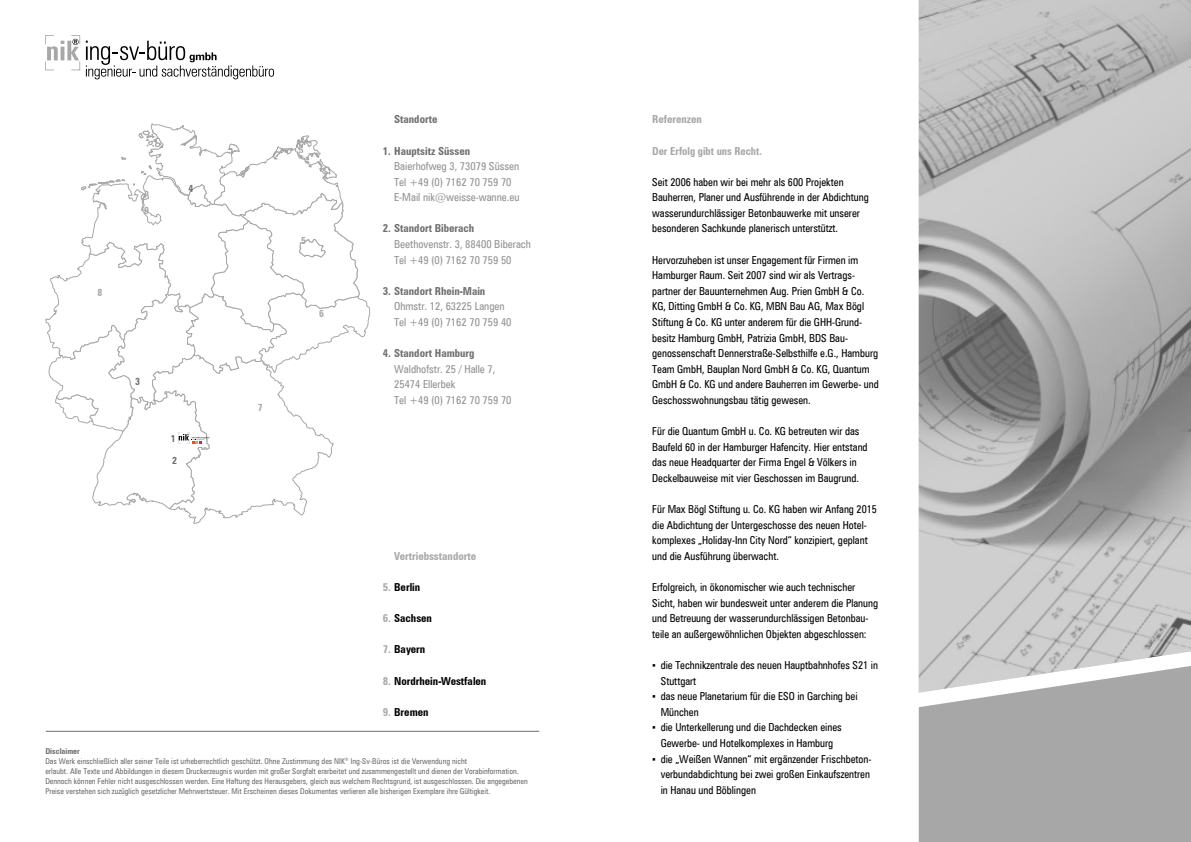
<style>
.page{position:relative;width:1191px;height:842px;background:#fff}
.page>*{position:absolute;margin:0;border:0;box-sizing:border-box;transform-origin:0 0}
.t1{font:condensed 11px/15.6px "Zurich BT";color:#000}
.t2{font:condensed 11px/15.6px "Zurich BT";color:#919291}
.t3{font:700 condensed 11px "Zurich BT";color:#6e6e6e}
.t4{font:700 condensed 11px "Zurich BT";color:#000}
.t5{font:700 condensed 11px "Zurich BT";color:#a7a7a8}
.t6{font:700 condensed 10px "Zurich BT";color:#a7a7a8}
.t7{font:700 condensed 10px "Zurich BT";color:#6e6e6e}
.t8{font:condensed 8px/10px "Zurich BT";color:#6e6e6e}
.s1{color:#a7a7a8}
.s2{font-weight:700}
.s3{font-family:"Arial Narrow";font-stretch:normal}
</style>
<div class="page">
<hr style="left:46px;top:731px;width:493px;height:1px;background:#6e6e6e">
<svg style="left:45px;top:123px;width:325px;height:401px"></svg>
<svg style="left:86px;top:41px;width:188px;height:38px"></svg>
<svg style="left:45px;top:35px;width:35px;height:35px"></svg>
<div style="left:918px;top:693px;width:273px;height:149px;background:#a7a7a8"></div>
<img style="left:918px;top:0;width:273px;height:693px">
<p class="t6" style="left:97px;top:286px;width:6px">8</p>
<p class="t6" style="left:144px;top:205px;width:6px">9</p>
<p class="t7" style="left:188px;top:183px;width:6px">4</p>
<p class="t7" style="left:135px;top:375px;width:6px">3</p>
<p class="t7" style="left:171px;top:432px;width:6px">1</p>
<p class="t7" style="left:172px;top:455px;width:6px">2</p>
<p class="t6" style="left:258px;top:401px;width:6px">7</p>
<p class="t6" style="left:301px;top:234px;width:6px">5</p>
<p class="t6" style="left:319px;top:307px;width:6px">6</p>
<p class="t3" style="left:394px;top:113px;width:45px">Standorte</p>
<p class="t3" style="left:383px;top:144px;width:89px">1. Hauptsitz Süssen</p>
<p class="t2" style="left:394px;top:158px;width:127px">Baierhofweg 3, 73079 Süssen<br>Tel +49 (0) 7162 70 759 70<br>E-Mail nik@weisse-wanne.eu</p>
<p class="t3" style="left:383px;top:222px;width:93px">2. Standort Biberach</p>
<p class="t2" style="left:394px;top:236px;width:138px">Beethovenstr. 3, 88400 Biberach<br>Tel +49 (0) 7162 70 759 50</p>
<p class="t3" style="left:383px;top:284px;width:104px">3. Standort Rhein-Main</p>
<p class="t2" style="left:394px;top:299px;width:119px">Ohmstr. 12, 63225 Langen<br>Tel +49 (0) 7162 70 759 40</p>
<p class="t3" style="left:383px;top:347px;width:93px">4. Standort Hamburg</p>
<p class="t2" style="left:394px;top:361px;width:119px">Waldhofstr. 25 / Halle 7,<br>25474 Ellerbek<br>Tel +49 (0) 7162 70 759 70</p>
<p class="t5" style="left:394px;top:549px;width:83px">Vertriebsstandorte</p>
<p class="t4" style="left:383px;top:580px;width:39px"><span class="s1">5.</span> Berlin</p>
<p class="t4" style="left:383px;top:612px;width:51px"><span class="s1">6.</span> Sachsen</p>
<p class="t4" style="left:383px;top:643px;width:44px"><span class="s1">7.</span> Bayern</p>
<p class="t4" style="left:383px;top:674px;width:105px"><span class="s1">8.</span> Nordrhein-Westfalen</p>
<p class="t4" style="left:383px;top:705px;width:47px"><span class="s1">9.</span> Bremen</p>
<p class="t8" style="left:45px;top:746px;width:484px"><span class="s2">Disclaimer<br></span>Das Werk einschließlich aller seiner Teile ist urheberrechtlich geschützt. Ohne Zustimmung des NIK<sup>®</sup> Ing-Sv-Büros ist die Verwendung nicht<br>erlaubt. Alle Texte und Abbildungen in diesem Druckerzeugnis wurden mit großer Sorgfalt erarbeitet und zusammengestellt und dienen der Vorabinformation.<br>Dennoch können Fehler nicht ausgeschlossen werden. Eine Haftung des Herausgebers, gleich aus welchem Rechtsgrund, ist ausgeschlossen. Die angegebenen Preise verstehen sich zuzüglich gesetzlicher Mehrwertsteuer. Mit Erscheinen dieses Dokumentes verlieren alle bisherigen Exemplare ihre Gültigkeit.</p>
<p class="t5" style="left:652px;top:113px;width:51px">Referenzen</p>
<p class="t5" style="left:652px;top:144px;width:111px">Der Erfolg gibt uns Recht.</p>
<p class="t1" style="left:652px;top:174px;width:218px">Seit 2006 haben wir bei mehr als 600 Projekten Bauherren, Planer und Ausführende in der Abdichtung wasserundurchlässiger Betonbauwerke mit unserer besonderen Sachkunde planerisch unterstützt.</p>
<p class="t1" style="left:652px;top:252px;width:228px">Hervorzuheben ist unser Engagement für Firmen im Hamburger Raum. Seit 2007 sind wir als Vertrags&shy;partner der Bauunternehmen Aug. Prien GmbH &amp; Co.<br>KG, Ditting GmbH &amp; Co. KG, MBN Bau AG, Max Bögl Stiftung &amp; Co. KG unter anderem für die GHH-Grund&shy;besitz Hamburg GmbH, Patrizia GmbH, BDS Bau&shy;genossenschaft Dennerstraße-Selbsthilfe e.G., Hamburg Team GmbH, Bauplan Nord GmbH &amp; Co. KG, Quantum GmbH &amp; Co. KG und andere Bauherren im Gewerbe- und Geschosswohnungsbau tätig gewesen.</p>
<p class="t1" style="left:652px;top:423px;width:217px">Für die Quantum GmbH u. Co. KG betreuten wir das Baufeld 60 in der Hamburger Hafencity. Hier entstand das neue Headquarter der Firma Engel &amp; Völkers in Deckelbauweise mit vier Geschossen im Baugrund.</p>
<p class="t1" style="left:652px;top:501px;width:226px">Für Max Bögl Stiftung u. Co. KG haben wir Anfang 2015 die Abdichtung der Untergeschosse des neuen Hotel&shy;komplexes „Holiday-Inn City Nord“ konzipiert, geplant und die Ausführung überwacht.</p>
<p class="t1" style="left:652px;top:579px;width:227px">Erfolgreich, in ökonomischer wie auch technischer Sicht, haben wir bundesweit unter anderem die Planung und Betreuung der wasserundurchlässigen Betonbau&shy;teile an außergewöhnlichen Objekten abgeschlossen:</p>
<p class="t1" style="left:660px;top:657px;width:219px;text-indent:-9px"><span class="s3">▪</span> die Technikzentrale des neuen Hauptbahnhofes S21 in<br>Stuttgart</p>
<p class="t1" style="left:660px;top:688px;width:198px;text-indent:-9px"><span class="s3">▪</span> das neue Planetarium für die ESO in Garching bei<br>München</p>
<p class="t1" style="left:652px;top:720px;width:191px;text-align:center"><span class="s3">▪</span> die Unterkellerung und die Dachdecken eines<br>Gewerbe- und Hotelkomplexes in Hamburg</p>
<p class="t1" style="left:660px;top:751px;width:212px;text-indent:-8px"><span class="s3">▪</span> die „Weißen Wannen“ mit ergänzender Frischbeton&shy;verbundabdichtung bei zwei großen Einkaufszentren in Hanau und Böblingen</p>
</div>
